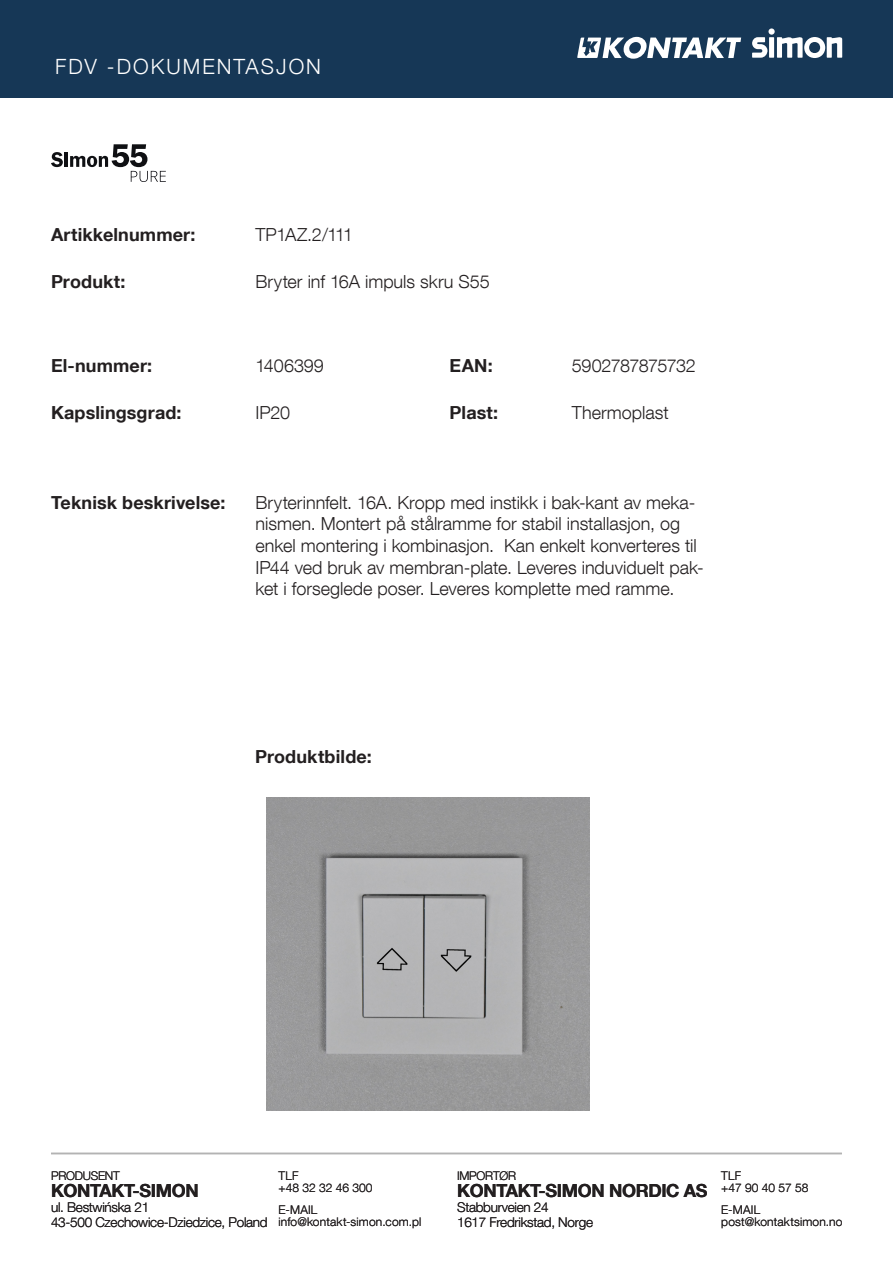
<style>
.page{position:relative;width:893px;height:1263px;background:#fff}
.page>*{position:absolute;margin:0;border:0;box-sizing:border-box;transform-origin:0 0}
.t1{font:300 21px "Helvetica Neue LT Com";letter-spacing:.095em;color:#fff}
.t2{font:300 18px/21.6px "Helvetica Neue LT Com";color:#231f20}
.t3{font:700 18px "Helvetica Neue LT Com";letter-spacing:.005em;color:#231f20}
.t4{font:700 18px "Helvetica Neue LT Com";letter-spacing:-.02em;color:#231f20}
.t5{font:300 18px "Helvetica Neue LT Com";letter-spacing:-.035em;color:#231f20}
.t6{font:300 18px "Helvetica Neue LT Com";letter-spacing:-.05em;color:#231f20}
.t7{font:300 13.5px "Helvetica Neue LT Com";letter-spacing:-.02em;color:#231f20}
.t8{font:300 12px "Helvetica Neue LT Com";letter-spacing:.01em;color:#231f20}
.t9{font:300 12px "Helvetica Neue LT Com";letter-spacing:-.02em;color:#231f20}
</style>
<div class="page">
<svg style="left:51px;top:144px;width:115px;height:38px"></svg>
<img style="left:266px;top:797px;width:324px;height:313px">
<div style="left:0;top:0;width:893px;height:98px;background:#163756"></div>
<div style="left:769px;top:37px;width:5px;height:21px;background:#fff"></div>
<svg style="left:752px;top:37px;width:16px;height:21px"></svg>
<svg style="left:777px;top:37px;width:65px;height:21px"></svg>
<svg style="left:768px;top:28px;width:7px;height:7px"></svg>
<svg style="left:577px;top:37px;width:164px;height:22px"></svg>
<hr style="left:51px;top:1153px;width:791px;height:1px;background:#b3b3b3">
<p class="t1" style="left:55px;top:53px;width:267px">FDV -DOKUMENTASJON</p>
<p class="t3" style="left:51px;top:224px;width:146px">Artikkelnummer:</p>
<p class="t6" style="left:255px;top:224px;width:99px">TP1AZ.2/111</p>
<p class="t2" style="left:255px;top:270px;width:236px">Bryter inf 16A impuls skru S55</p>
<p class="t3" style="left:51px;top:270px;width:76px">Produkt:</p>
<p class="t2" style="left:255px;top:354px;width:70px">1406399</p>
<p class="t2" style="left:255px;top:401px;width:36px">IP20</p>
<p class="t2" style="left:572px;top:401px;width:98px">Thermoplast</p>
<p class="t5" style="left:572px;top:355px;width:126px">5902787875732</p>
<p class="t3" style="left:51px;top:354px;width:103px">El-nummer:</p>
<p class="t3" style="left:51px;top:401px;width:132px">Kapslingsgrad:</p>
<p class="t3" style="left:450px;top:401px;width:50px">Plast:</p>
<p class="t3" style="left:450px;top:354px;width:45px">EAN:</p>
<p class="t3" style="left:51px;top:491px;width:176px">Teknisk beskrivelse:</p>
<p class="t2" style="left:255px;top:491px;width:450px">Bryterinnfelt. 16A. Kropp med instikk i bak-kant av meka&shy;nismen. Montert på stålramme for stabil installasjon, og enkel montering i kombinasjon. Kan enkelt konverteres til IP44 ved bruk av membran-plate. Leveres induviduelt pak&shy;ket i forseglede poser. Leveres komplette med ramme.</p>
<p class="t3" style="left:255px;top:745px;width:118px">Produktbilde:</p>
<p class="t9" style="left:51px;top:1168px;width:70px">PRODUSENT</p>
<p class="t4" style="left:51px;top:1179px;width:149px">KONTAKT-SIMON</p>
<p class="t7" style="left:51px;top:1198px;width:100px">ul. Bestwińska 21</p>
<p class="t7" style="left:51px;top:1213px;width:218px">43-500 Czechowice-Dziedzice, Poland</p>
<p class="t8" style="left:279px;top:1168px;width:21px">TLF</p>
<p class="t8" style="left:279px;top:1180px;width:95px">+48 32 32 46 300</p>
<p class="t8" style="left:279px;top:1202px;width:40px">E-MAIL</p>
<p class="t8" style="left:279px;top:1214px;width:144px">info@kontakt-simon.com.pl</p>
<p class="t9" style="left:457px;top:1168px;width:61px">IMPORTØR</p>
<p class="t4" style="left:457px;top:1179px;width:252px">KONTAKT-SIMON NORDIC AS</p>
<p class="t7" style="left:457px;top:1198px;width:93px">Stabburveien 24</p>
<p class="t7" style="left:457px;top:1213px;width:137px">1617 Fredrikstad, Norge</p>
<p class="t8" style="left:721px;top:1168px;width:21px">TLF</p>
<p class="t8" style="left:721px;top:1180px;width:89px">+47 90 40 57 58</p>
<p class="t8" style="left:721px;top:1202px;width:40px">E-MAIL</p>
<p class="t8" style="left:721px;top:1214px;width:123px">post@kontaktsimon.no</p>
</div>
